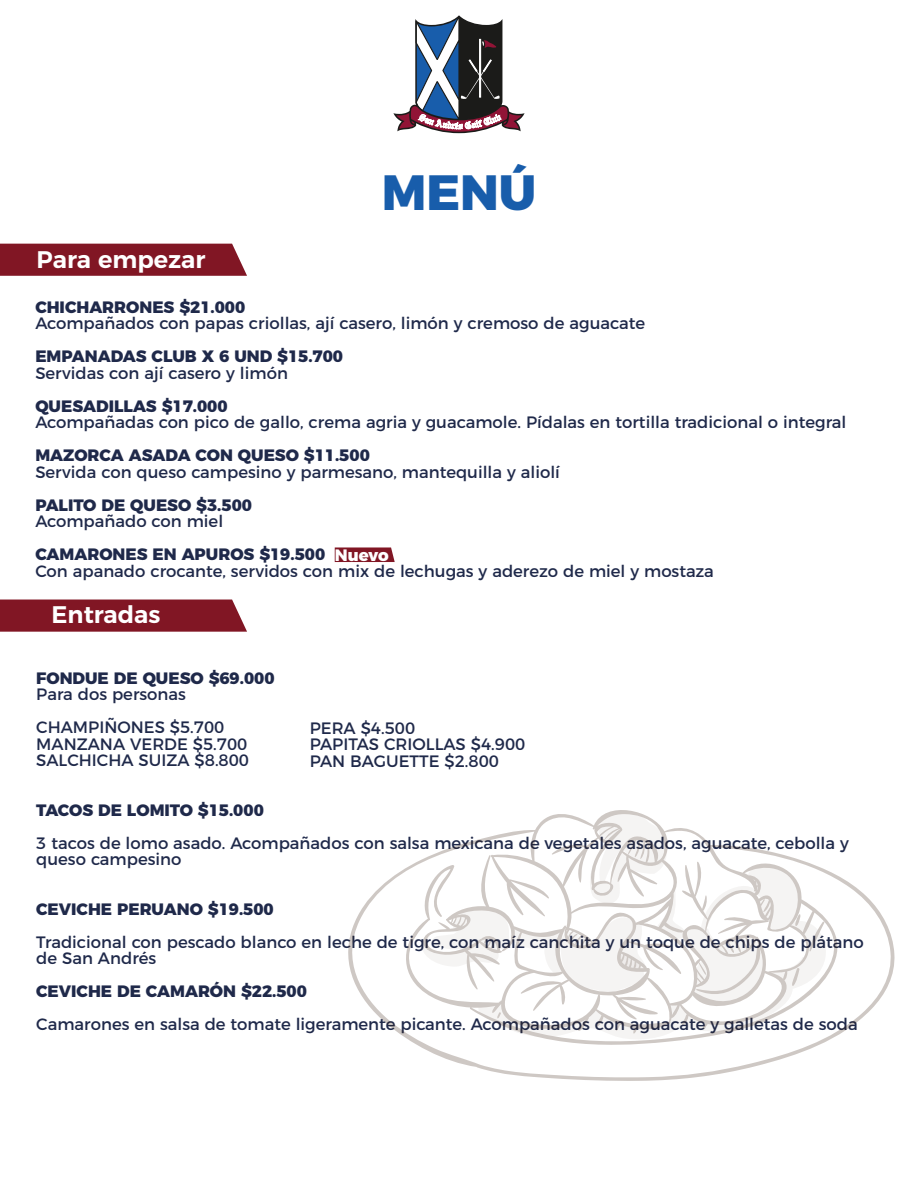
<style>
.page{position:relative;width:918px;height:1188px;background:#fff}
.page>*{position:absolute;margin:0;border:0;box-sizing:border-box;transform-origin:0 0}
.t1{font:800 49.5px "Montserrat";color:#185dab}
.t2{font:600 24px "Montserrat";color:#fff}
.t3{font:16.5px/16.5px "Montserrat";color:#1f294a}
.t4{font:800 16.5px "Montserrat";color:#1f294a}
.t5{font:800 16.5px "Montserrat";letter-spacing:-.01em;color:#fff}
</style>
<div class="page">
<div style="left:0;top:244px;width:247px;height:32px;background:#811624"></div>
<div style="left:0;top:600px;width:247px;height:32px;background:#811624"></div>
<svg style="left:348px;top:860px;width:546px;height:221px"></svg>
<svg style="left:421px;top:810px;width:405px;height:230px"></svg>
<svg style="left:335px;top:547px;width:60px;height:15px"></svg>
<svg style="left:393px;top:15px;width:132px;height:119px"></svg>
<h1 class="t1" style="left:382px;top:152px;width:156px">MENÚ</h1>
<h2 class="t2" style="left:37px;top:240px;width:170px">Para empezar</h2>
<p class="t4" style="left:35px;top:293px;width:211px">CHICHARRONES $21.000</p>
<p class="t3" style="left:35px;top:314px;width:611px">Acompañados con papas criollas, ají casero, limón y cremoso de aguacate</p>
<p class="t4" style="left:35px;top:343px;width:309px">EMPANADAS CLUB X 6 UND $15.700</p>
<p class="t3" style="left:35px;top:363px;width:254px">Servidas con ají casero y limón</p>
<p class="t4" style="left:35px;top:392px;width:194px">QUESADILLAS $17.000</p>
<p class="t3" style="left:35px;top:413px;width:813px">Acompañadas con pico de gallo, crema agria y guacamole. Pídalas en tortilla tradicional o integral</p>
<p class="t4" style="left:35px;top:442px;width:336px">MAZORCA ASADA CON QUESO $11.500</p>
<p class="t3" style="left:35px;top:462px;width:526px">Servida con queso campesino y parmesano, mantequilla y aliolí</p>
<p class="t4" style="left:35px;top:491px;width:218px">PALITO DE QUESO $3.500</p>
<p class="t3" style="left:35px;top:512px;width:189px">Acompañado con miel</p>
<p class="t4" style="left:35px;top:541px;width:291px">CAMARONES EN APUROS $19.500</p>
<p class="t3" style="left:35px;top:561px;width:680px">Con apanado crocante, servidos con mix de lechugas y aderezo de miel y mostaza</p>
<p class="t5" style="left:335px;top:541px;width:55px">Nuevo</p>
<h2 class="t2" style="left:52px;top:595px;width:110px">Entradas</h2>
<p class="t4" style="left:36px;top:664px;width:240px">FONDUE DE QUESO $69.000</p>
<p class="t3" style="left:36px;top:677px;width:190px;line-height:33px">Para dos personas<br>CHAMPIÑONES $5.700</p>
<p class="t3" style="left:36px;top:734px;width:214px">MANZANA VERDE $5.700<br>SALCHICHA SUIZA $8.800</p>
<p class="t4" style="left:36px;top:796px;width:229px">TACOS DE LOMITO $15.000</p>
<p class="t3" style="left:36px;top:833px;width:814px">3 tacos de lomo asado. Acompañados con salsa mexicana de vegetales asados, aguacate, cebolla y queso campesino</p>
<p class="t4" style="left:36px;top:895px;width:239px">CEVICHE PERUANO $19.500</p>
<p class="t3" style="left:36px;top:932px;width:829px">Tradicional con pescado blanco en leche de tigre, con maíz canchita y un toque de chips de plátano de San Andrés</p>
<p class="t4" style="left:36px;top:978px;width:272px">CEVICHE DE CAMARÓN $22.500</p>
<p class="t3" style="left:36px;top:1015px;width:823px">Camarones en salsa de tomate ligeramente picante. Acompañados con aguacate y galletas de soda</p>
<p class="t3" style="left:310px;top:718px;width:217px">PERA $4.500<br>PAPITAS CRIOLLAS $4.900<br>PAN BAGUETTE $2.800</p>
</div>
